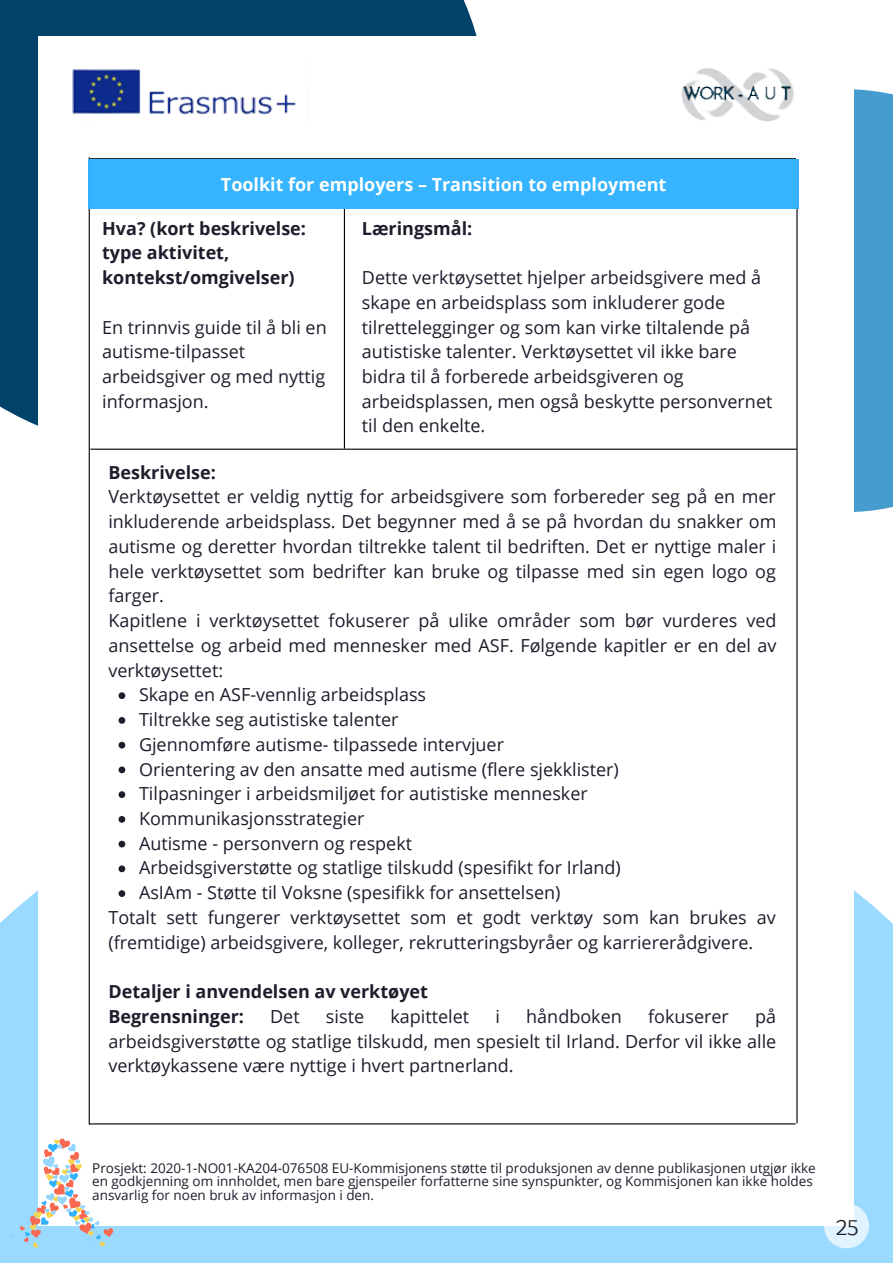
<style>
.page{position:relative;width:893px;height:1264px;background:#fff}
.page>*{position:absolute;margin:0;border:0;box-sizing:border-box;transform-origin:0 0}
.t1{font:21.15px "Souses";color:#1f1c2b}
.t2{font:18px/24.8px "Open Sans";color:#1f1c2b}
.t3{font:700 18px/24.8px "Open Sans";color:#1f1c2b}
.t4{font:700 18px "Open Sans";color:#fff}
.t5{font:13.5px/13.5px "Open Sans";color:#1f1c2b}
</style>
<div class="page">
<div style="left:0;top:890px;width:892px;height:372px;background:#9bdaff"></div>
<div style="left:0;top:0;width:477px;height:426px;background:#004269"></div>
<div style="left:854px;top:89px;width:38px;height:423px;background:#469bcf"></div>
<div style="left:38px;top:36px;width:815px;height:1190px;background:#fff"></div>
<img style="left:72px;top:69px;width:224px;height:46px">
<img style="left:681px;top:68px;width:113px;height:54px">
<svg style="left:7px;top:1136px;width:107px;height:112px"></svg>
<hr style="left:89px;top:157px;width:1px;height:967px;background:#000">
<svg style="left:118px;top:692px;width:7px;height:7px"></svg>
<svg style="left:118px;top:717px;width:7px;height:6px"></svg>
<svg style="left:118px;top:741px;width:7px;height:7px"></svg>
<svg style="left:118px;top:766px;width:7px;height:7px"></svg>
<svg style="left:118px;top:791px;width:7px;height:7px"></svg>
<svg style="left:118px;top:816px;width:7px;height:6px"></svg>
<svg style="left:118px;top:840px;width:7px;height:7px"></svg>
<svg style="left:118px;top:865px;width:7px;height:7px"></svg>
<svg style="left:118px;top:890px;width:7px;height:7px"></svg>
<hr style="left:796px;top:159px;width:1px;height:964px;background:#000">
<hr style="left:90px;top:158px;width:706px;height:1px;background:#000">
<svg style="left:824px;top:1203px;width:45px;height:45px;fill:#e0f3ff"></svg>
<hr style="left:90px;top:448px;width:706px;height:2px;background:#000">
<hr style="left:344px;top:207px;width:1px;height:241px;background:#000">
<div style="left:88px;top:159px;width:710px;height:49px;background:#33b3ff"></div>
<hr style="left:89px;top:1123px;width:706px;height:1px;background:#000">
<p class="t4" style="left:221px;top:171px;width:447px">Toolkit for employers – Transition to employment</p>
<p class="t3" style="left:102px;top:215px;width:205px">Hva? (kort beskrivelse: type aktivitet, kontekst/omgivelser)</p>
<p class="t2" style="left:102px;top:314px;width:226px">En trinnvis guide til å bli en autisme-tilpasset arbeidsgiver og med nyttig informasjon.</p>
<p class="t3" style="left:362px;top:215px;width:112px">Læringsmål:</p>
<p class="t2" style="left:362px;top:265px;width:412px">Dette verktøysettet hjelper arbeidsgivere med å skape en arbeidsplass som inkluderer gode tilrettelegginger og som kan virke tiltalende på autistiske talenter. Verktøysettet vil ikke bare bidra til å forberede arbeidsgiveren og arbeidsplassen, men også beskytte personvernet til den enkelte.</p>
<p class="t3" style="left:108px;top:459px;width:109px">Beskrivelse:</p>
<p class="t2" style="left:108px;top:484px;width:669px">Verktøysettet er veldig nyttig for arbeidsgivere som forbereder seg på en mer inkluderende arbeidsplass. Det begynner med å se på hvordan du snakker om autisme og deretter hvordan tiltrekke talent til bedriften. Det er nyttige maler i hele verktøysettet som bedrifter kan bruke og tilpasse med sin egen logo og farger.<br>Kapitlene i verktøysettet fokuserer på ulike områder som bør vurderes ved ansettelse og arbeid med mennesker med ASF. Følgende kapitler er en del av verktøysettet:</p>
<p class="t2" style="left:139px;top:682px;width:483px">Skape en ASF-vennlig arbeidsplass<br>Tiltrekke seg autistiske talenter<br>Gjennomføre autisme- tilpassede intervjuer<br>Orientering av den ansatte med autisme (flere sjekklister)<br>Tilpasninger i arbeidsmiljøet for autistiske mennesker Kommunikasjonsstrategier<br>Autisme - personvern og respekt<br>Arbeidsgiverstøtte og statlige tilskudd (spesifikt for Irland)<br>AsIAm - Støtte til Voksne (spesifikk for ansettelsen)</p>
<p class="t2" style="left:108px;top:904px;width:669px">Totalt sett fungerer verktøysettet som et godt verktøy som kan brukes av (fremtidige) arbeidsgivere, kolleger, rekrutteringsbyråer og karriererådgivere.</p>
<p class="t3" style="left:108px;top:978px;width:321px">Detaljer i anvendelsen av verktøyet<br>Begrensninger:</p>
<p class="t2" style="left:108px;top:1003px;width:669px;text-align:justify;text-indent:646px">på arbeidsgiverstøtte og statlige tilskudd, men spesielt til Irland. Derfor vil ikke alle verktøykassene være nyttige i hvert partnerland.</p>
<p class="t2" style="left:270px;top:1003px;width:31px">Det</p>
<p class="t2" style="left:326px;top:1003px;width:40px">siste</p>
<p class="t2" style="left:390px;top:1003px;width:80px">kapittelet</p>
<p class="t2" style="left:495px;top:1003px;width:6px">i</p>
<p class="t2" style="left:526px;top:1003px;width:97px">håndboken</p>
<p class="t2" style="left:648px;top:1003px;width:82px">fokuserer</p>
<p class="t5" style="left:92px;top:1160px;width:725px">Prosjekt: 2020-1-NO01-KA204-076508 EU-Kommisjonens støtte til produksjonen av denne publikasjonen utgjør ikke en godkjenning om innholdet, men bare gjenspeiler forfatterne sine synspunkter, og Kommisjonen kan ikke holdes ansvarlig for noen bruk av informasjon i den.</p>
<p class="t1" style="left:836px;top:1214px;width:24px">25</p>
</div>
